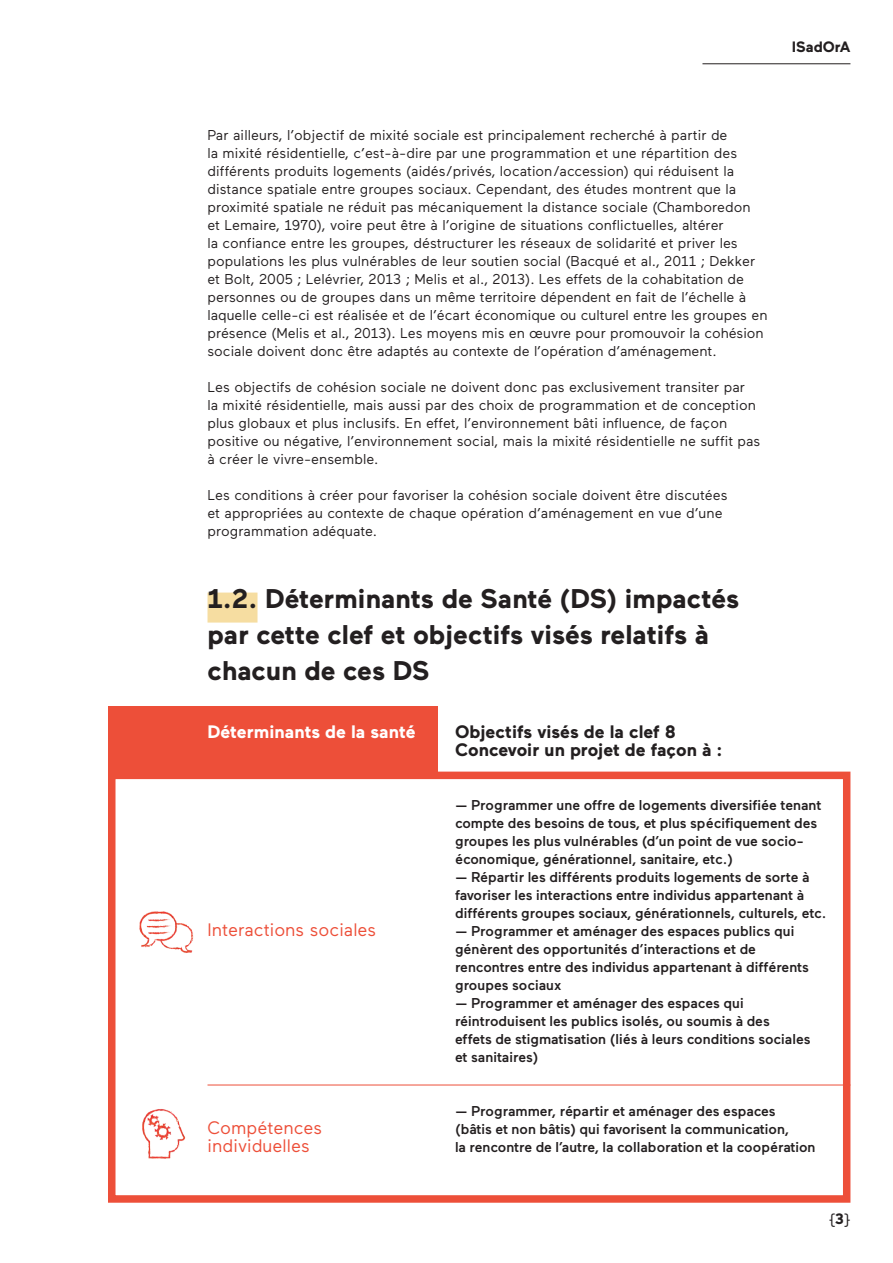
<style>
.page{position:relative;width:893px;height:1263px;background:#fff}
.page>*{position:absolute;margin:0;border:0;box-sizing:border-box;transform-origin:0 0}
.t1{font:700 27px/36px "Maax";color:#231f20}
.t2{font:700 18px/18px "Maax";color:#231f20}
.t3{font:18px/18px "Maax";color:#ed4f39}
.t4{font:700 18px "Maax";color:#fff}
.t5{font:700 15px "Maax";color:#231f20}
.t6{font:15px "Maax";color:#231f20}
.t7{font:14.25px/18px "Maax";color:#231f20}
.t8{font:500 14.25px/18px "Maax";color:#231f20}
.s1{font-weight:700}
</style>
<div class="page">
<hr style="left:702px;top:63px;width:148px;height:1px;background:#231f20">
<div style="left:207px;top:593px;width:50px;height:30px;background:#f6dda1"></div>
<div style="left:108px;top:772px;width:742px;height:431px;border:8px solid #ed4f39"></div>
<hr style="left:207px;top:1085px;width:643px;height:1px;background:#ed4f39">
<div style="left:108px;top:707px;width:330px;height:72px;background:#ed4f39"></div>
<img style="left:114px;top:1086px;width:72px;height:89px">
<img style="left:114px;top:887px;width:80px;height:89px">
<p class="t5" style="left:792px;top:39px;width:60px">ISadOrA</p>
<p class="t7" style="left:207px;top:126px;width:562px">Par ailleurs, l’objectif de mixité sociale est principalement recherché à partir de<br>la mixité résidentielle, c’est-à-dire par une programmation et une répartition des différents produits logements (aidés/privés, location/accession) qui réduisent la distance spatiale entre groupes sociaux. Cependant, des études montrent que la proximité spatiale ne réduit pas mécaniquement la distance sociale (Chamboredon<br>et Lemaire, 1970), voire peut être à l’origine de situations conflictuelles, altérer<br>la confiance entre les groupes, déstructurer les réseaux de solidarité et priver les populations les plus vulnérables de leur soutien social (Bacqué et al., 2011 ; Dekker et Bolt, 2005 ; Lelévrier, 2013 ; Melis et al., 2013). Les effets de la cohabitation de personnes ou de groupes dans un même territoire dépendent en fait de l’échelle à laquelle celle-ci est réalisée et de l’écart économique ou culturel entre les groupes en présence (Melis et al., 2013). Les moyens mis en œuvre pour promouvoir la cohésion sociale doivent donc être adaptés au contexte de l’opération d’aménagement.</p>
<p class="t7" style="left:207px;top:378px;width:554px">Les objectifs de cohésion sociale ne doivent donc pas exclusivement transiter par<br>la mixité résidentielle, mais aussi par des choix de programmation et de conception plus globaux et plus inclusifs. En effet, l’environnement bâti influence, de façon positive ou négative, l’environnement social, mais la mixité résidentielle ne suffit pas à créer le vivre-ensemble.</p>
<p class="t7" style="left:207px;top:486px;width:522px">Les conditions à créer pour favoriser la cohésion sociale doivent être discutées et appropriées au contexte de chaque opération d’aménagement en vue d’une programmation adéquate.</p>
<h1 class="t1" style="left:207px;top:580px;width:533px">1.2. Déterminants de Santé (DS) impactés par cette clef et objectifs visés relatifs à chacun de ces DS</h1>
<p class="t4" style="left:207px;top:722px;width:209px">Déterminants de la santé</p>
<p class="t2" style="left:455px;top:723px;width:269px">Objectifs visés de la clef 8<br>Concevoir un projet de façon à :</p>
<p class="t3" style="left:207px;top:921px;width:170px">Interactions sociales</p>
<p class="t3" style="left:207px;top:1119px;width:116px">Compétences individuelles</p>
<p class="t8" style="left:455px;top:796px;width:368px">— Programmer une offre de logements diversifiée tenant compte des besoins de tous, et plus spécifiquement des groupes les plus vulnérables (d’un point de vue socio&shy;économique, générationnel, sanitaire, etc.)</p>
<p class="t8" style="left:455px;top:868px;width:373px">— Répartir les différents produits logements de sorte à favoriser les interactions entre individus appartenant à différents groupes sociaux, générationnels, culturels, etc.</p>
<p class="t8" style="left:455px;top:922px;width:355px">— Programmer et aménager des espaces publics qui génèrent des opportunités d’interactions et de rencontres entre des individus appartenant à différents groupes sociaux</p>
<p class="t8" style="left:455px;top:994px;width:357px">— Programmer et aménager des espaces qui réintroduisent les publics isolés, ou soumis à des<br>effets de stigmatisation (liés à leurs conditions sociales et sanitaires)</p>
<p class="t8" style="left:455px;top:1102px;width:362px">— Programmer, répartir et aménager des espaces (bâtis et non bâtis) qui favorisent la communication,<br>la rencontre de l’autre, la collaboration et la coopération</p>
<p class="t6" style="left:829px;top:1210px;width:23px">{<span class="s1">3</span>}</p>
</div>
